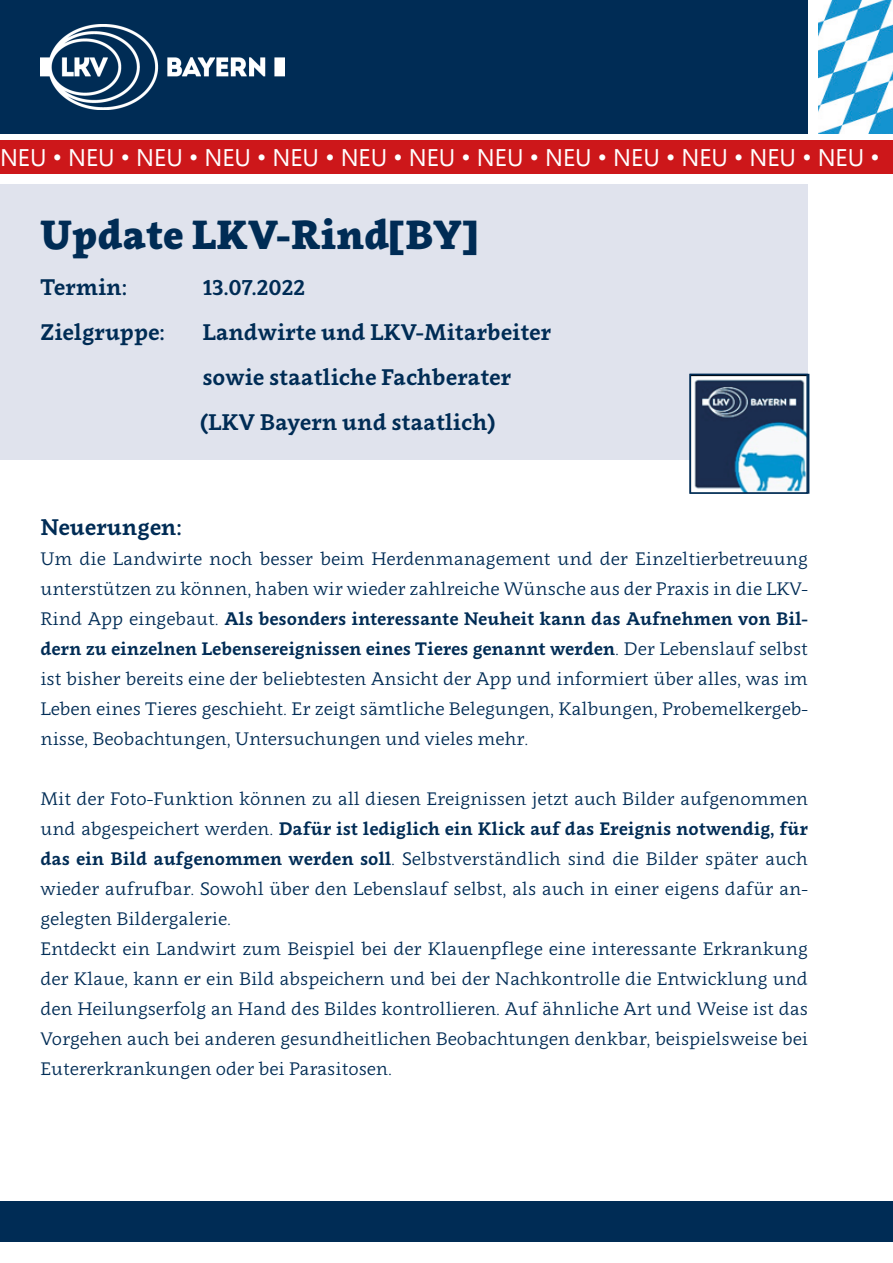
<style>
.page{position:relative;width:893px;height:1263px;background:#fff}
.page>*{position:absolute;margin:0;border:0;box-sizing:border-box;transform-origin:0 0}
.t1{font:900 40.5px "Clavo";color:#002c55}
.t2{font:24px "Arial";color:#fff}
.t3{font:700 22.5px/45px "Clavo";color:#002c55}
.t4{font:18px/30px "Clavo";color:#002c55;text-align:justify}
.s1{font-weight:700}
</style>
<div class="page">
<div style="left:0;top:184px;width:808px;height:275px;background:#e0e3ed"></div>
<div style="left:0;top:0;width:808px;height:134px;background:#002c55"></div>
<img style="left:40px;top:24px;width:245px;height:85px">
<img style="left:819px;top:0;width:74px;height:134px">
<div style="left:0;top:1201px;width:893px;height:41px;background:#002c55"></div>
<div style="left:0;top:141px;width:893px;height:33px;background:#cd171a"></div>
<img style="left:692px;top:377px;width:113px;height:114px">
<div style="left:689px;top:374px;width:119px;height:120px;border:2px solid #002c55"></div>
<p class="t2" style="left:53px;top:141px;width:10px">•</p>
<p class="t2" style="left:121px;top:141px;width:10px">•</p>
<p class="t2" style="left:189px;top:141px;width:10px">•</p>
<p class="t2" style="left:258px;top:141px;width:10px">•</p>
<p class="t2" style="left:326px;top:141px;width:10px">•</p>
<p class="t2" style="left:394px;top:141px;width:10px">•</p>
<p class="t2" style="left:462px;top:141px;width:10px">•</p>
<p class="t2" style="left:530px;top:141px;width:10px">•</p>
<p class="t2" style="left:598px;top:141px;width:10px">•</p>
<p class="t2" style="left:666px;top:141px;width:10px">•</p>
<p class="t2" style="left:734px;top:141px;width:10px">•</p>
<p class="t2" style="left:803px;top:141px;width:10px">•</p>
<p class="t2" style="left:871px;top:141px;width:10px">•</p>
<p class="t1" style="left:40px;top:206px;width:439px">Update LKV-Rind[BY]</p>
<p class="t3" style="left:40px;top:263px;width:88px">Termin:</p>
<p class="t3" style="left:202px;top:263px;width:104px">13.07.2022</p>
<p class="t3" style="left:40px;top:308px;width:126px">Zielgruppe:</p>
<p class="t3" style="left:200px;top:308px;width:353px">Landwirte und LKV-Mitarbeiter sowie staatliche Fachberater (LKV Bayern und staatlich)</p>
<p class="t3" style="left:40px;top:504px;width:143px">Neuerungen:</p>
<p class="t4" style="left:40px;top:543px;width:769px">Um die Landwirte noch besser beim Herdenmanagement und der Einzeltierbetreuung unterstützen zu können, haben wir wieder zahlreiche Wünsche aus der Praxis in die LKV-Rind App eingebaut. <span class="s1">Als besonders interessante Neuheit kann das Aufnehmen von Bil&shy;dern zu einzelnen Lebensereignissen eines Tieres genannt werden</span>. Der Lebenslauf selbst ist bisher bereits eine der beliebtesten Ansicht der App und informiert über alles, was im Leben eines Tieres geschieht. Er zeigt sämtliche Belegungen, Kalbungen, Probemelkergeb&shy;nisse, Beobachtungen, Untersuchungen und vieles mehr.</p>
<p class="t4" style="left:40px;top:783px;width:769px">Mit der Foto-Funktion können zu all diesen Ereignissen jetzt auch Bilder aufgenommen und abgespeichert werden. <span class="s1">Dafür ist lediglich ein Klick auf das Ereignis notwendig, für das ein Bild aufgenommen werden soll</span>. Selbstverständlich sind die Bilder später auch wieder aufrufbar. Sowohl über den Lebenslauf selbst, als auch in einer eigens dafür an&shy;gelegten Bildergalerie.</p>
<p class="t4" style="left:40px;top:933px;width:769px">Entdeckt ein Landwirt zum Beispiel bei der Klauenpflege eine interessante Erkrankung der Klaue, kann er ein Bild abspeichern und bei der Nachkontrolle die Entwicklung und den Heilungserfolg an Hand des Bildes kontrollieren. Auf ähnliche Art und Weise ist das Vorgehen auch bei anderen gesundheitlichen Beobachtungen denkbar, beispielsweise bei Eutererkrankungen oder bei Parasitosen.</p>
</div>
